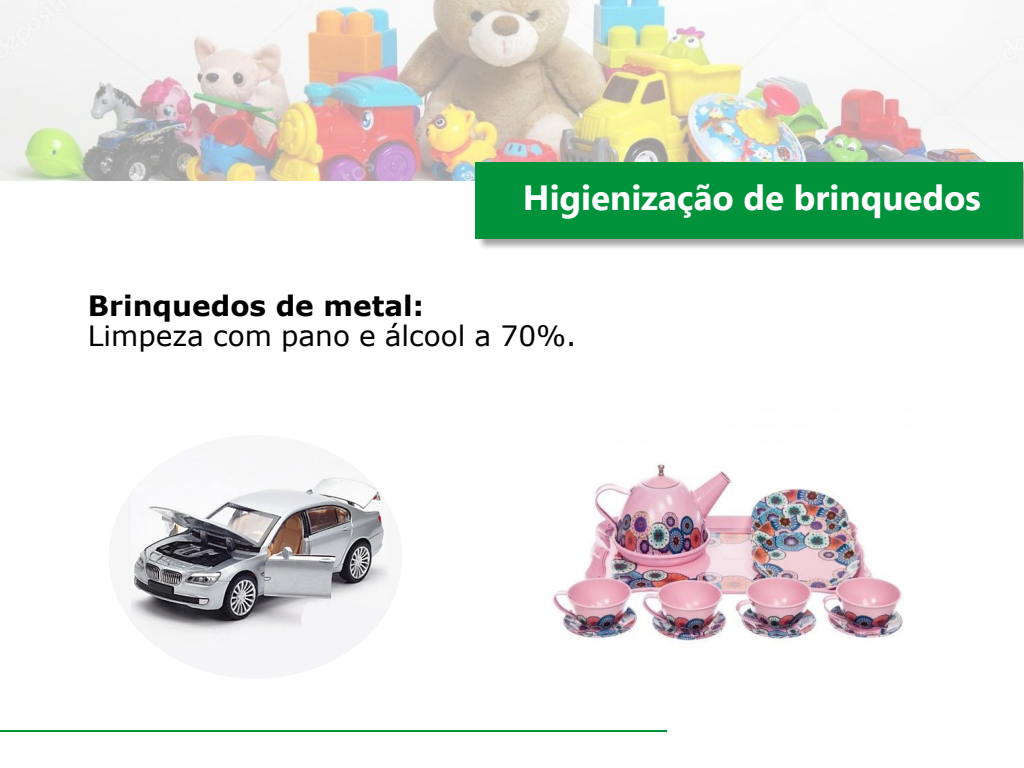
<style>
.page{position:relative;width:1024px;height:768px;background:#fff}
.page>*{position:absolute;margin:0;border:0;box-sizing:border-box;transform-origin:0 0}
.t1{font:700 35px "Segoe UI";color:#fff}
.t2{font:28px "Verdana";color:#000}
.t3{font:700 28px "Verdana";color:#000}
</style>
<div class="page">
<img style="left:0;top:0;width:1024px;height:180px">
<div style="left:477px;top:163px;width:547px;height:88px;background:#000;opacity:.36"></div>
<div style="left:475px;top:162px;width:548px;height:76px;background:#00933b"></div>
<hr style="left:0;top:730px;width:667px;height:2px;background:#00933b">
<img style="left:552px;top:464px;width:352px;height:179px">
<div style="left:109px;top:435px;width:293px;height:244px;background:#f6f6f6;border-radius:50%"></div>
<img style="left:131px;top:478px;width:256px;height:153px">
<p class="t1" style="left:523px;top:164px;width:460px">Higienização de brinquedos</p>
<p class="t3" style="left:88px;top:286px;width:338px">Brinquedos de metal:</p>
<p class="t2" style="left:88px;top:317px;width:490px">Limpeza com pano e álcool a 70%.</p>
</div>
